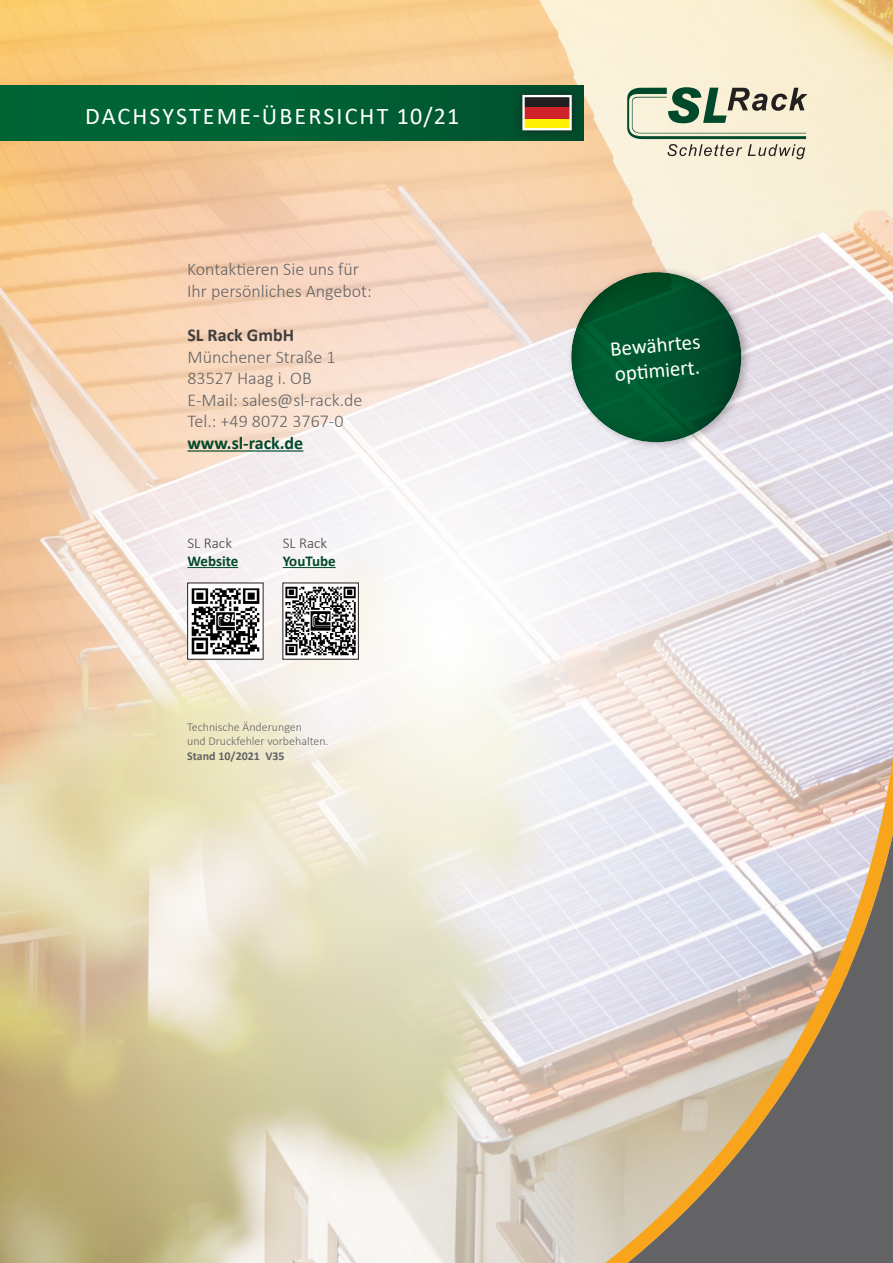
<style>
.page{position:relative;width:893px;height:1263px;background:#fff}
.page>*{position:absolute;margin:0;border:0;box-sizing:border-box;transform-origin:0 0}
.t1{font:24px "Calibri";letter-spacing:.09em;color:#fff}
.t2{font:21px/25.2px "Calibri";color:#fff}
.t3{font:300 18px "Calibri";color:#636366}
.t4{font:700 18px "Calibri";color:#00492a}
.t5{font:700 18px "Calibri";color:#3e3e3f}
.t6{font:700 15px "Calibri";color:#00492a}
.t7{font:300 15px "Calibri";color:#3e3e3f}
.t8{font:300 12px "Calibri";color:#636366}
.t9{font:700 12px "Calibri";color:#636366}
</style>
<div class="page">
<img style="left:0;top:0;width:893px;height:1263px">
<hr style="left:187px;top:450px;width:116px;height:2px;background:#00492a">
<hr style="left:283px;top:567px;width:53px;height:1px;background:#00492a">
<img style="left:285px;top:585px;width:72px;height:72px">
<img style="left:189px;top:585px;width:72px;height:72px">
<hr style="left:187px;top:567px;width:51px;height:1px;background:#00492a">
<div style="left:566px;top:265px;width:187px;height:186px;background:#231f20;opacity:.3"></div>
<div style="left:569px;top:271px;width:172px;height:173px;background:#231f20;opacity:.3"></div>
<svg style="left:627px;top:87px;width:181px;height:72px"></svg>
<div style="left:0;top:85px;width:584px;height:55px;background:linear-gradient(to right,#006b38,#00522e)"></div>
<div style="left:515px;top:88px;width:64px;height:50px;background:#231f20;opacity:.75"></div>
<div style="left:524px;top:113px;width:47px;height:16px;background:#fff101"></div>
<div style="left:524px;top:96px;width:47px;height:17px;background:#231f20"></div>
<div style="left:524px;top:107px;width:47px;height:11px;background:#d1232a"></div>
<div style="left:522px;top:95px;width:50px;height:35px;border:2px solid #fff"></div>
<svg style="left:584px;top:570px;width:309px;height:693px"></svg>
<h1 class="t1" style="left:85px;top:99px;width:376px">DACHSYSTEME-ÜBERSICHT 10/21</h1>
<p class="t3" style="left:187px;top:258px;width:173px">Kontaktieren Sie uns für</p>
<p class="t3" style="left:187px;top:279px;width:186px">Ihr persönliches Angebot:</p>
<p class="t5" style="left:187px;top:322px;width:108px">SL Rack GmbH</p>
<p class="t3" style="left:187px;top:345px;width:150px">Münchener Straße 1</p>
<p class="t3" style="left:187px;top:367px;width:126px">83527 Haag i. OB</p>
<p class="t3" style="left:187px;top:389px;width:176px">E-Mail: sales@sl-rack.de</p>
<p class="t3" style="left:187px;top:410px;width:158px">Tel.: +49 8072 3767-0</p>
<p class="t4" style="left:187px;top:430px;width:117px">www.sl-rack.de</p>
<p class="t7" style="left:187px;top:534px;width:46px">SL Rack</p>
<p class="t6" style="left:187px;top:550px;width:52px">Website</p>
<p class="t7" style="left:283px;top:534px;width:46px">SL Rack</p>
<p class="t6" style="left:283px;top:550px;width:55px">YouTube</p>
<p class="t8" style="left:187px;top:719px;width:116px">Technische Änderungen</p>
<p class="t8" style="left:187px;top:734px;width:143px">und Druckfehler vorbehalten.</p>
<p class="t9" style="left:187px;top:747px;width:99px">Stand 10/2021 V35</p>
<p class="t2" style="left:609px;top:336px;width:92px;rotate:-5deg">Bewährtes opti miert.</p>
</div>
